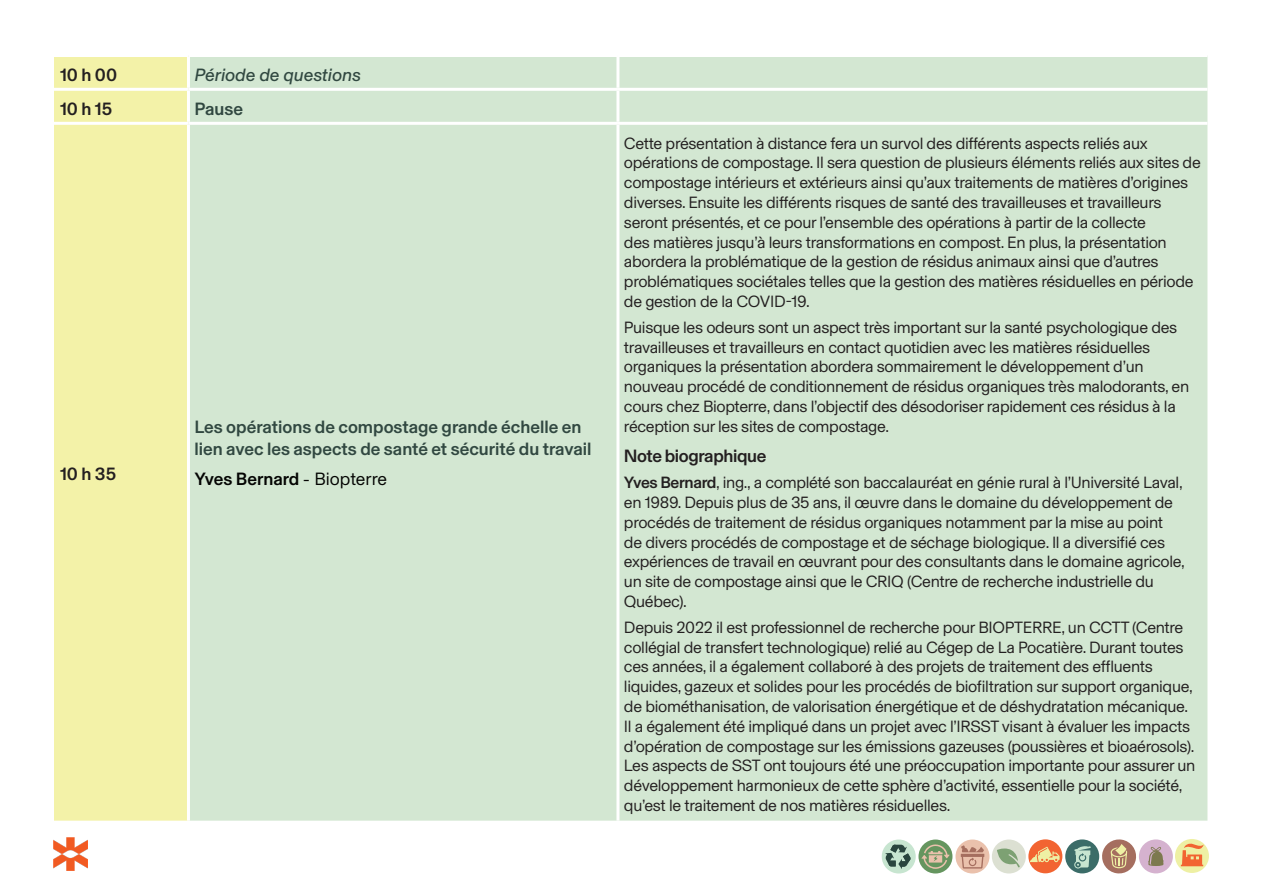
<style>
.page{position:relative;width:1263px;height:893px;background:#fff}
.page>*{position:absolute;margin:0;border:0;box-sizing:border-box;transform-origin:0 0}
.t1{font:500 18px/21.6px "Basel Grotesk";color:#314841}
.t2{font:500 18px "Basel Grotesk";letter-spacing:-.02em;color:#231f20}
.t3{font:500 18px "Basel Grotesk";color:#040503}
.t4{font:italic 18px "Basel Grotesk";color:#314841}
.t5{font:16.5px/19.8px "Basel Grotesk";letter-spacing:-.02em;color:#231f20}
.s1{font-weight:400}
.s2{font-weight:500}
</style>
<div class="page">
<div style="left:1028px;top:839px;width:34px;height:34px;background:#f26431;border-radius:50%"></div>
<div style="left:882px;top:839px;width:34px;height:34px;background:#c7e5d0;border-radius:50%"></div>
<svg style="left:918px;top:839px;width:34px;height:34px"></svg>
<svg style="left:955px;top:839px;width:34px;height:34px"></svg>
<div style="left:992px;top:839px;width:34px;height:34px;background:#dce0d2;border-radius:50%"></div>
<div style="left:1175px;top:839px;width:34px;height:34px;background:#eef0a4;border-radius:50%"></div>
<div style="left:1065px;top:839px;width:34px;height:34px;background:#3b6c68;border-radius:50%"></div>
<div style="left:1139px;top:839px;width:34px;height:34px;background:#d5b2cf;border-radius:50%"></div>
<svg style="left:921px;top:844px;width:28px;height:25px"></svg>
<svg style="left:1102px;top:839px;width:34px;height:35px"></svg>
<svg style="left:1030px;top:847px;width:29px;height:15px"></svg>
<svg style="left:885px;top:845px;width:26px;height:24px"></svg>
<svg style="left:961px;top:845px;width:23px;height:23px"></svg>
<svg style="left:1181px;top:841px;width:23px;height:25px"></svg>
<svg style="left:1148px;top:847px;width:15px;height:19px"></svg>
<svg style="left:1074px;top:846px;width:17px;height:22px"></svg>
<svg style="left:997px;top:848px;width:23px;height:19px"></svg>
<img style="left:54px;top:837px;width:33px;height:34px">
<div style="left:54px;top:57px;width:133px;height:764px;background:#f3f2a8"></div>
<div style="left:190px;top:57px;width:1017px;height:764px;background:#d3e7d2"></div>
<hr style="left:616px;top:57px;width:3px;height:31px;background:#fff">
<hr style="left:54px;top:88px;width:134px;height:3px;background:#fff">
<hr style="left:188px;top:88px;width:430px;height:3px;background:#fff">
<hr style="left:618px;top:88px;width:589px;height:3px;background:#fff">
<hr style="left:616px;top:91px;width:3px;height:31px;background:#fff">
<hr style="left:54px;top:122px;width:134px;height:3px;background:#fff">
<hr style="left:188px;top:122px;width:430px;height:3px;background:#fff">
<hr style="left:618px;top:122px;width:589px;height:3px;background:#fff">
<hr style="left:616px;top:125px;width:3px;height:696px;background:#fff">
<p class="t2" style="left:60px;top:62px;width:59px">10 h 00</p>
<p class="t4" style="left:194px;top:62px;width:168px">Période de questions</p>
<p class="t2" style="left:60px;top:96px;width:54px">10 h 15</p>
<p class="t1" style="left:194px;top:97px;width:50px">Pause</p>
<p class="t2" style="left:60px;top:462px;width:58px">10 h 35</p>
<p class="t1" style="left:194px;top:415px;width:399px">Les opérations de compostage grande échelle en lien avec les aspects de santé et sécurité du travail</p>
<p class="t3" style="left:194px;top:466px;width:194px">Yves Bernard <span class="s1">- Biopterre</span></p>
<p class="t5" style="left:624px;top:132px;width:578px">Cette présentation à distance fera un survol des différents aspects reliés aux opérations de compostage. Il sera question de plusieurs éléments reliés aux sites de compostage intérieurs et extérieurs ainsi qu’aux traitements de matières d’origines diverses. Ensuite les différents risques de santé des travailleuses et travailleurs seront présentés, et ce pour l’ensemble des opérations à partir de la collecte<br>des matières jusqu’à leurs transformations en compost. En plus, la présentation abordera la problématique de la gestion de résidus animaux ainsi que d’autres problématiques sociétales telles que la gestion des matières résiduelles en période de gestion de la COVID-19.</p>
<p class="t5" style="left:624px;top:316px;width:567px">Puisque les odeurs sont un aspect très important sur la santé psychologique des travailleuses et travailleurs en contact quotidien avec les matières résiduelles organiques la présentation abordera sommairement le développement d’un nouveau procédé de conditionnement de résidus organiques très malodorants, en cours chez Biopterre, dans l’objectif des désodoriser rapidement ces résidus à la réception sur les sites de compostage.</p>
<p class="t2" style="left:624px;top:444px;width:144px">Note biographique</p>
<p class="t5" style="left:624px;top:472px;width:562px"><span class="s2">Yves Bernard</span>, ing., a complété son baccalauréat en génie rural à l’Université Laval, en 1989. Depuis plus de 35 ans, il œuvre dans le domaine du développement de procédés de traitement de résidus organiques notamment par la mise au point de divers procédés de compostage et de séchage biologique. Il a diversifié ces expériences de travail en œuvrant pour des consultants dans le domaine agricole, un site de compostage ainsi que le CRIQ (Centre de recherche industrielle du Québec).</p>
<p class="t5" style="left:624px;top:616px;width:573px">Depuis 2022 il est professionnel de recherche pour BIOPTERRE, un CCTT (Centre collégial de transfert technologique) relié au Cégep de La Pocatière. Durant toutes ces années, il a également collaboré à des projets de traitement des effluents liquides, gazeux et solides pour les procédés de biofiltration sur support organique, de biométhanisation, de valorisation énergétique et de déshydratation mécanique.<br>Il a également été impliqué dans un projet avec l’IRSST visant à évaluer les impacts d’opération de compostage sur les émissions gazeuses (poussières et bioaérosols).<br>Les aspects de SST ont toujours été une préoccupation importante pour assurer un développement harmonieux de cette sphère d’activité, essentielle pour la société, qu’est le traitement de nos matières résiduelles.</p>
</div>
